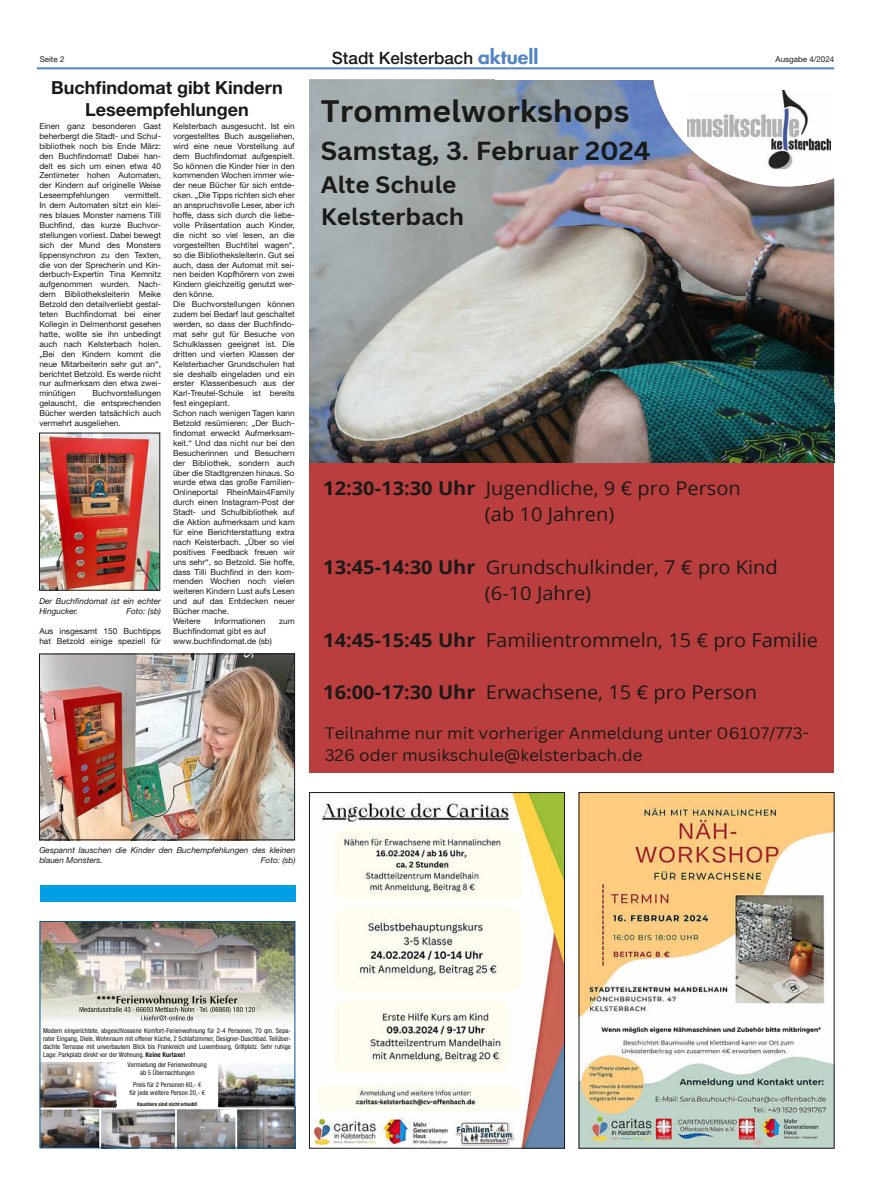
<style>
.page{position:relative;width:874px;height:1191px;background:#fff}
.page>*{position:absolute;margin:0;border:0;box-sizing:border-box;transform-origin:0 0}
.t1{font:700 30.2px "Canva Sans";color:#1a1a18;scale:1.06 1}
.t2{font:700 25.4px "Canva Sans";color:#1a1a18;scale:1.06 1}
.t3{font:700 23.1px/31.9px "Canva Sans";color:#1a1a18;scale:1.06 1}
.t4{font:19px/26.3px "Open Sans";color:#1a1a18;scale:1.06 1}
.t5{font:700 18px/21.6px "Helvetica Neue LT";color:#1a1a18;text-align:center}
.t6{font:500 17px "Helvetica Neue LT";color:#1a1a18}
.t7{font:16.2px/22.4px "Canva Sans";color:#1a1a18;scale:1.06 1}
.t8{font:8.2px/9.9px "Helvetica Neue LT";color:#1a1a18;text-align:justify}
.t9{font:italic 8.2px/9.9px "Helvetica Neue LT";color:#1a1a18}
.t10{font:8px "Helvetica Neue LT";color:#1a1a18}
.t11{font:condensed 6.7px/8.1px "Helvetica Neue LT";color:#1a1a18;text-align:center}
.t12{font:700 condensed 5.3px "Helvetica Neue LT";color:#1a1a18}
.s1{font-family:"Futura LT";font-weight:800;font-size:19px;color:#5184c4}
.s2{font-weight:700}
</style>
<div class="page">
<hr style="left:37px;top:67px;width:796px;height:2px;background:#5184c4">
<img style="left:41px;top:435px;width:117px;height:153px">
<div style="left:39px;top:433px;width:121px;height:157px;border:1px solid #1a1a18"></div>
<img style="left:41px;top:656px;width:251px;height:182px">
<div style="left:39px;top:654px;width:255px;height:186px;border:1px solid #1a1a18"></div>
<img style="left:42px;top:923px;width:251px;height:98px">
<img style="left:42px;top:1012px;width:228px;height:1px">
<img style="left:218px;top:1064px;width:75px;height:43px">
<img style="left:218px;top:1104px;width:68px;height:1px">
<img style="left:96px;top:995px;width:19px;height:5px">
<img style="left:116px;top:995px;width:121px;height:11px">
<img style="left:79px;top:1006px;width:176px;height:7px">
<img style="left:141px;top:1015px;width:52px;height:5px">
<img style="left:42px;top:1109px;width:193px;height:37px">
<img style="left:235px;top:1106px;width:58px;height:40px">
<img style="left:42px;top:1062px;width:74px;height:45px">
<img style="left:50px;top:1104px;width:66px;height:1px">
<hr style="left:40px;top:1107px;width:255px;height:2px;background:#fff">
<hr style="left:99px;top:1109px;width:2px;height:39px;background:#fff">
<hr style="left:235px;top:1109px;width:2px;height:39px;background:#fff">
<hr style="left:175px;top:1108px;width:2px;height:40px;background:#fff">
<div style="left:40px;top:921px;width:255px;height:227px;border:1px solid #005594"></div>
<div style="left:309px;top:80px;width:524px;height:692px;background:#bb3e3e"></div>
<img style="left:309px;top:80px;width:370px;height:382px">
<img style="left:679px;top:187px;width:31px;height:275px">
<img style="left:710px;top:187px;width:123px;height:275px">
<svg style="left:652px;top:80px;width:181px;height:107px"></svg>
<img style="left:686px;top:90px;width:143px;height:79px">
<img style="left:580px;top:794px;width:251px;height:352px">
<img style="left:311px;top:794px;width:251px;height:352px">
<div style="left:309px;top:792px;width:255px;height:356px;border:1px solid #1a1a18"></div>
<div style="left:40px;top:884px;width:255px;height:17px;background:#009ee3"></div>
<p class="t10" style="left:40px;top:55px;width:26px">Seite 2</p>
<h3 class="t6" style="left:332px;top:48px;width:208px">Stadt Kelsterbach <span class="s1">aktuell</span></h3>
<p class="t10" style="left:775px;top:55px;width:60px">Ausgabe 4/2024</p>
<h3 class="t5" style="left:51px;top:77px;width:233px">Buchfindomat gibt Kindern<br>Leseempfehlungen</h3>
<p class="t8" style="left:39px;top:121px;width:123px">Einen ganz besonderen Gast beherbergt die Stadt- und Schul&shy;bibliothek noch bis Ende März: den Buchfindomat! Dabei han&shy;delt es sich um einen etwa 40<br>Zentimeter hohen Automaten, der Kindern auf originelle Weise Leseempfehlungen</p>
<h1 class="t1" style="left:320px;top:93px;width:293px">Trommelworkshops</h1>
<h2 class="t2" style="left:320px;top:135px;width:312px">Samstag, 3. Februar 2024</h2>
<h3 class="t3" style="left:320px;top:169px;width:137px">Alte Schule<br>Kelsterbach</h3>
<p class="t8" style="left:173px;top:121px;width:123px;text-align:left">Kelsterbach ausgesucht. Ist ein vorgestelltes Buch ausgeliehen, wird eine neue Vorstellung auf dem Buchfindomat aufgespielt.<br>So können die Kinder hier in den kommenden Wochen immer wie&shy;der neue Bücher für sich entde&shy;cken. „Die Tipps richten sich eher an anspruchsvolle Leser, aber ich hoffe, dass sich durch die liebe&shy;volle Präsentation auch Kinder, die nicht so viel lesen, an die vorgestellten Buchtitel wagen“, so die Bibliotheksleiterin. Gut sei auch, dass der Automat mit sei&shy;nen beiden Kopfhörern von zwei<br>Kindern gleichzeitig genutzt wer&shy;den könne.<br>Die Buchvorstellungen können zudem bei Bedarf laut geschaltet werden, so dass der Buchfindo&shy;mat sehr gut für Besuche von<br>Schulklassen geeignet ist. Die dritten und vierten Klassen der<br>Kelsterbacher Grundschulen hat sie deshalb eingeladen und ein erster Klassenbesuch aus der<br>Karl-Treutel-Schule ist bereits fest eingeplant.<br>Schon nach wenigen Tagen kann<br>Betzold resümieren: „Der Buch&shy;findomat erweckt Aufmerksam&shy;keit.“ Und das nicht nur bei den<br>Besucherinnen und Besuchern der Bibliothek, sondern auch über die Stadtgrenzen hinaus. So wurde etwa das große Familien-<br>Onlineportal RheinMain4Family durch einen Instagram-Post der<br>Stadt- und Schulbibliothek auf die Aktion aufmerksam und kam für eine Berichterstattung extra nach Kelsterbach. „Über so viel positives Feedback freuen wir uns sehr“, so Betzold. Sie hoffe, dass Tilli Buchfind in den kom&shy;menden Wochen noch vielen weiteren Kindern Lust aufs Lesen und auf das Entdecken neuer<br>Bücher mache.<br>Weitere</p>
<p class="t8" style="left:39px;top:190px;width:123px;text-indent:85px">vermittelt.<br>In dem Automaten sitzt ein klei&shy;nes blaues Monster namens Tilli Buchfind, das kurze Buchvor&shy;stellungen vorliest. Dabei bewegt sich der Mund des Monsters lippensynchron zu den Texten, die von der Sprecherin und Kin&shy;derbuch-Expertin Tina Kemnitz aufgenommen wurden. Nach&shy;dem Bibliotheksleiterin Meike Betzold den detailverliebt gestal&shy;teten Buchfindomat bei einer Kollegin in Delmenhorst gesehen hatte, wollte sie ihn unbedingt auch nach Kelsterbach holen. „Bei den Kindern kommt die neue Mitarbeiterin sehr gut an“, berichtet Betzold. Es werde nicht nur aufmerksam den etwa zwei&shy;minütigen</p>
<p class="t8" style="left:39px;top:388px;width:123px;text-indent:53px">Buchvorstellungen gelauscht, die entsprechenden Bücher werden tatsächlich auch vermehrt ausgeliehen.</p>
<h3 class="t4" style="left:484px;top:474px;width:243px;text-indent:-162px"><span class="s2">12:30-13:30 Uhr</span> Jugendliche, 9 € pro Person (ab 10 Jahren)</h3>
<h3 class="t4" style="left:484px;top:553px;width:278px;text-indent:-162px"><span class="s2">13:45-14:30 Uhr</span> Grundschulkinder, 7 € pro Kind (6-10 Jahre)</h3>
<h3 class="t4" style="left:323px;top:626px;width:468px"><span class="s2">14:45-15:45 Uhr</span> Familientrommeln, 15 € pro Familie</h3>
<h3 class="t4" style="left:323px;top:679px;width:410px"><span class="s2">16:00-17:30 Uhr</span> Erwachsene, 15 € pro Person</h3>
<p class="t9" style="left:39px;top:596px;width:123px">Der Buchfindomat ist ein echter<br>Hingucker.</p>
<p class="t9" style="left:126px;top:606px;width:36px">Foto: (sb)</p>
<p class="t8" style="left:39px;top:626px;width:123px">Aus insgesamt 150 Buchtipps hat Betzold einige speziell für</p>
<p class="t8" style="left:214px;top:616px;width:52px">Informationen</p>
<p class="t8" style="left:279px;top:616px;width:17px">zum</p>
<p class="t8" style="left:173px;top:626px;width:100px">Buchfindomat gibt es auf www.buchfindomat.de (sb)</p>
<h3 class="t7" style="left:324px;top:721px;width:458px">Teilnahme nur mit vorheriger Anmeldung unter 06107/773-<br>326 oder musikschule@kelsterbach.de</h3>
<p class="t9" style="left:39px;top:844px;width:257px">Gespannt lauschen die Kinder den Buchempfehlungen des kleinen blauen Monsters.</p>
<p class="t9" style="left:261px;top:854px;width:36px">Foto: (sb)</p>
<p class="t11" style="left:43px;top:1026px;width:249px;text-align:justify">Modern eingerichtete, abgeschlossene Komfort-Ferienwohnung für 2-4 Personen, 70 qm. Sepa&shy;rater Eingang, Diele, Wohnraum mit offener Küche, 2 Schlafzimmer, Designer-Duschbad. Teilüber&shy;dachte Terrasse mit unverbautem Blick bis Frankreich und Luxembourg, Grillplatz. Sehr ruhige Lage. Parkplatz direkt vor der Wohnung. <span class="s2">Keine Kurtaxe!</span></p>
<p class="t11" style="left:128px;top:1060px;width:81px">Vermietung der Ferienwohnung ab 5 Übernachtungen</p>
<p class="t11" style="left:129px;top:1081px;width:77px">Preis für 2 Personen 60,- € für jede weitere Person 20,- €</p>
<p class="t12" style="left:137px;top:1100px;width:62px">Haustiere sind nicht erlaubt!</p>
</div>
